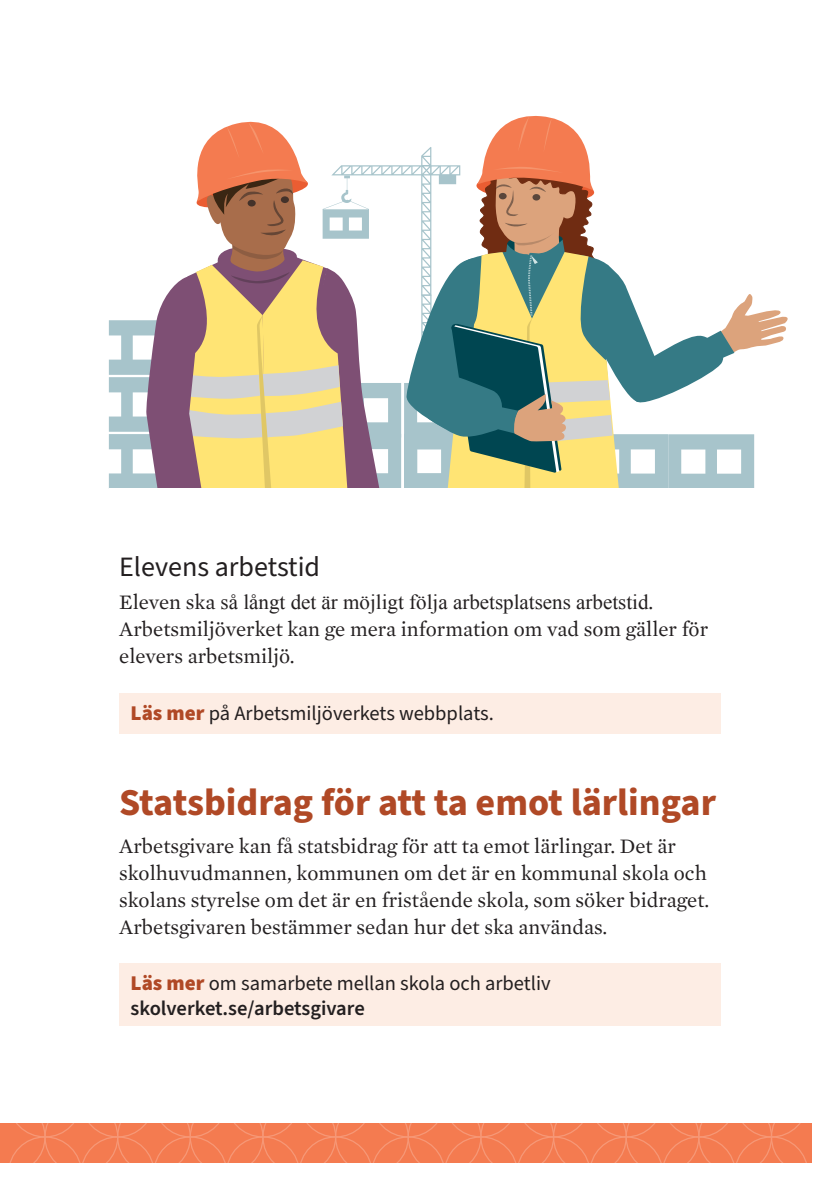
<style>
.page{position:relative;width:840px;height:1191px;background:#fff}
.page>*{position:absolute;margin:0;border:0;box-sizing:border-box;transform-origin:0 0}
.H2{font:700 38px "Source Sans Pro";color:#b04926}
.H3{font:28px "Source Sans Pro";color:#231f20}
.t1{font:21px/27px "Mercury Text G1";color:#231f20}
.t2{font:21px "Times New Roman";color:#231f20}
.Läs_mer{font:20.4px/24.6px "Source Sans Pro";color:#231f20}
.s1{font-family:"Mercury Text G1"}
.s2{font-weight:900;font-size:21px;color:#b04926}
.s3{font-weight:600}
</style>
<div class="page">
<div style="left:119px;top:693px;width:601px;height:40px;background:#fdede4"></div>
<div style="left:119px;top:963px;width:601px;height:62px;background:#fdede4"></div>
<svg style="left:0;top:1123px;width:811px;height:39px;background:#f47d53"></svg>
<svg style="left:109px;top:115px;width:678px;height:373px"></svg>
<h2 class="H3" style="left:119px;top:548px;width:202px">Elevens arbetstid</h2>
<p class="t2" style="left:119px;top:588px;width:535px"><span class="s1">Eleven ska</span> så långt det är möjligt följa arbetsplatsens arbetstid<span class="s1">.</span></p>
<p class="t1" style="left:119px;top:614px;width:590px">Arbetsmiljöverket kan ge mera information om vad som gäller för elevers arbetsmiljö.</p>
<p class="Läs_mer" style="left:130px;top:701px;width:364px"><span class="s2">Läs mer</span> på Arbetsmiljöverkets webbplats.</p>
<h1 class="H2" style="left:119px;top:776px;width:598px">Statsbidrag för att ta emot lärlingar</h1>
<p class="t1" style="left:119px;top:831px;width:591px">Arbetsgivare kan få statsbidrag för att ta emot lärlingar. Det är skolhuvudmannen, kommunen om det är en kommunal skola och skolans styrelse om det är en fristående skola, som söker bidraget.<br>Arbetsgivaren bestämmer sedan hur det ska användas.</p>
<p class="Läs_mer" style="left:130px;top:972px;width:421px"><span class="s2">Läs mer</span> om samarbete mellan skola och arbetliv <span class="s3">skolverket.se/arbetsgivare</span></p>
</div>
